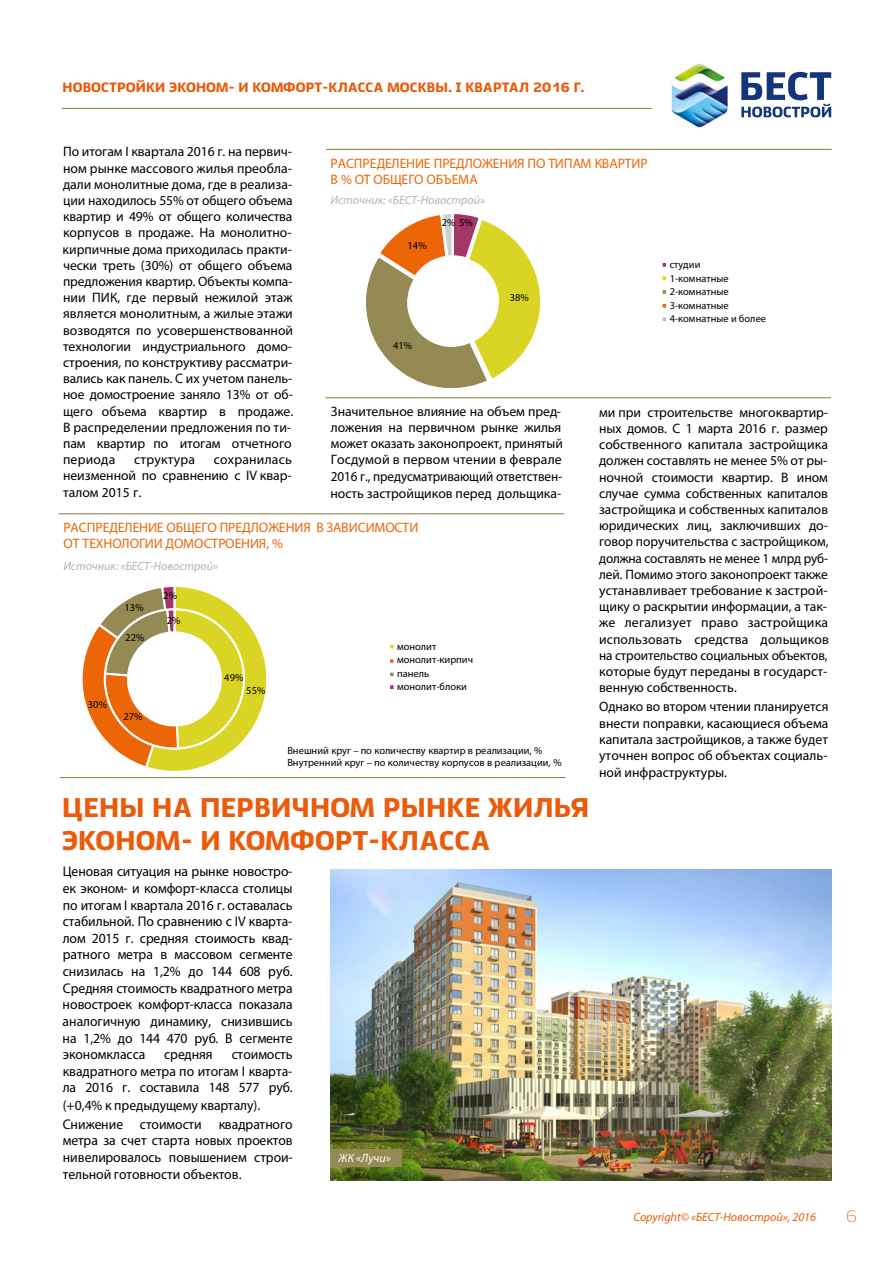
<style>
.page{position:relative;width:893px;height:1263px;background:#fff}
.page>*{position:absolute;margin:0;border:0;box-sizing:border-box;transform-origin:0 0}
.t1{font:900 27px/32.4px "Ekibastuz";letter-spacing:.01em;color:#ea5b0b}
.t2{font:300 16.5px "Ekibastuz";color:#ea5b0b}
.t3{font:14.1px/16.6px "Myriad Pro";color:#000;text-align:justify}
.t4{font:13.65px/16.2px "Myriad Pro";color:#000}
.t5{font:13.65px/16.2px "Myriad Pro";letter-spacing:-.005em;color:#ec6608}
.t6{font:900 13.5px "Ekibastuz";letter-spacing:.01em;color:#ea5b0b}
.t7{font:italic 12px "Myriad Pro";color:#b3b2b2}
.t8{font:italic 12px "Myriad Pro";color:#ea5b0b}
.t9{font:italic 12px "Myriad Pro";color:#fff}
.t10{font:10.5px/13.5px "Myriad Pro";color:#000}
.s1{font-style:normal}
</style>
<div class="page">
<img style="left:671px;top:63px;width:161px;height:65px">
<svg style="left:741px;top:72px;width:90px;height:45px"></svg>
<hr style="left:62px;top:108px;width:590px;height:1px;background:#958a53">
<hr style="left:326px;top:149px;width:505px;height:1px;background:#958a53">
<hr style="left:326px;top:397px;width:505px;height:1px;background:#958a53">
<hr style="left:59px;top:513px;width:505px;height:1px;background:#958a53">
<hr style="left:60px;top:777px;width:505px;height:1px;background:#958a53">
<svg style="left:366px;top:214px;width:174px;height:175px"></svg>
<svg style="left:662px;top:263px;width:5px;height:17px"></svg>
<svg style="left:662px;top:290px;width:5px;height:4px"></svg>
<svg style="left:662px;top:303px;width:5px;height:18px"></svg>
<svg style="left:82px;top:587px;width:185px;height:184px"></svg>
<svg style="left:390px;top:644px;width:4px;height:5px"></svg>
<svg style="left:390px;top:659px;width:4px;height:4px"></svg>
<svg style="left:390px;top:672px;width:4px;height:17px"></svg>
<img style="left:331px;top:869px;width:501px;height:311px">
<div style="left:331px;top:1149px;width:71px;height:18px;background:#958a53"></div>
<p class="t6" style="left:63px;top:79px;width:523px">новостройки эконом- и комфорт-класса москвы. I квартал 2016 г.</p>
<p class="t4" style="left:63px;top:143px;width:232px">По итогам I квартала 2016 г. на первич&shy;ном рынке массового жилья преобла&shy;дали монолитные дома, где в реализа&shy;ции находилось 55% от общего объема квартир и 49% от общего количества корпусов в продаже. На монолитно&shy;кирпичные дома приходилась практи&shy;чески треть (30%) от общего объема предложения квартир. Объекты компа&shy;нии ПИК, где первый нежилой этаж является монолитным, а жилые этажи возводятся по усовершенствованной технологии индустриального домо&shy;строения, по конструктиву рассматри&shy;вались как панель. С их учетом панель&shy;ное домостроение заняло 13% от об&shy;щего объема квартир в продаже.<br>В распределении предложения по ти&shy;пам квартир по итогам отчетного периода</p>
<p class="t5" style="left:331px;top:155px;width:319px">РАСПРЕДЕЛЕНИЕ ПРЕДЛОЖЕНИЯ ПО ТИПАМ КВАРТИР<br>В % ОТ ОБЩЕГО ОБЪЕМА</p>
<p class="t7" style="left:331px;top:192px;width:156px">Источник: «БЕСТ-Новострой»</p>
<p class="t10" style="left:442px;top:216px;width:32px">2% 5%</p>
<p class="t10" style="left:408px;top:238px;width:21px">14%</p>
<p class="t10" style="left:670px;top:258px;width:98px">студии<br>1-комнатные<br>2-комнатные<br>3-комнатные<br>4-комнатные и более</p>
<p class="t10" style="left:510px;top:291px;width:21px">38%</p>
<p class="t10" style="left:393px;top:339px;width:21px">41%</p>
<p class="t4" style="left:331px;top:403px;width:233px;text-align:justify">Значительное влияние на объем пред&shy;ложения на первичном рынке жилья может оказать законопроект, принятый Госдумой в первом чтении в феврале 2016 г., предусматривающий ответствен-</p>
<p class="t4" style="left:330px;top:485px;width:232px">ность застройщиков перед дольщика-</p>
<p class="t4" style="left:599px;top:404px;width:230px">ми при строительстве многоквартир-</p>
<p class="t4" style="left:599px;top:452px;width:231px">должен составлять не менее 5% от ры&shy;ночной стоимости квартир. В ином случае сумма собственных капиталов застройщика и собственных капиталов юридических лиц, заключивших до&shy;говор поручительства с застройщиком, должна составлять не менее 1 млрд руб&shy;лей. Помимо этого законопроект также устанавливает требование к застрой&shy;щику о раскрытии информации, а так&shy;же легализует право застройщика использовать средства дольщиков на строительство социальных объектов, которые будут переданы в государст&shy;венную собственность.</p>
<p class="t4" style="left:599px;top:698px;width:231px;text-align:justify">Однако во втором чтении планируется внести поправки, касающиеся объема капитала застройщиков, а также будет уточнен вопрос об объектах социаль&shy;ной инфраструктуры.</p>
<p class="t4" style="left:599px;top:420px;width:230px">ных домов. С 1 марта 2016 г. размер собственного капитала застройщика</p>
<p class="t4" style="left:63px;top:451px;width:230px;text-align:justify;text-indent:151px">сохранилась неизменной по сравнению с IV квар&shy;талом 2015 г.</p>
<p class="t4" style="left:134px;top:451px;width:62px">структура</p>
<p class="t5" style="left:63px;top:519px;width:356px">РАСПРЕДЕЛЕНИЕ ОБЩЕГО ПРЕДЛОЖЕНИЯ В ЗАВИСИМОСТИ<br>ОТ ТЕХНОЛОГИИ ДОМОСТРОЕНИЯ, %</p>
<p class="t7" style="left:63px;top:558px;width:156px">Источник: «БЕСТ-Новострой»</p>
<p class="t10" style="left:163px;top:589px;width:15px">2%</p>
<p class="t10" style="left:125px;top:601px;width:21px">13%</p>
<p class="t10" style="left:167px;top:613px;width:15px">2%</p>
<p class="t10" style="left:125px;top:630px;width:21px">22%</p>
<p class="t10" style="left:397px;top:639px;width:77px">монолит монолит-кирпич панель монолит-блоки</p>
<p class="t10" style="left:224px;top:671px;width:21px">49%</p>
<p class="t10" style="left:246px;top:683px;width:21px">55%</p>
<p class="t10" style="left:88px;top:698px;width:21px">30%</p>
<p class="t10" style="left:124px;top:710px;width:21px">27%</p>
<p class="t10" style="left:287px;top:744px;width:276px;line-height:12.6px">Внешний круг – по количеству квартир в реализации, %<br>Внутренний круг – по количеству корпусов в реализации, %</p>
<h1 class="t1" style="left:62px;top:792px;width:529px">цены на первичном рынке жилья эконом- и комфорт-класса</h1>
<p class="t3" style="left:63px;top:863px;width:232px">Ценовая ситуация на рынке новостро&shy;ек эконом- и комфорт-класса столицы по итогам I квартала 2016 г. оставалась стабильной. По сравнению с IV кварта&shy;лом 2015 г. средняя стоимость квад&shy;ратного метра в массовом сегменте снизилась на 1,2% до 144 608 руб.<br>Средняя стоимость квадратного метра новостроек комфорт-класса показала аналогичную динамику, снизившись на 1,2% до 144 470 руб. В сегменте экономкласса</p>
<p class="t3" style="left:63px;top:1046px;width:232px;text-indent:169px">стоимость квадратного метра по итогам I кварта&shy;ла 2016 г. составила 148 577 руб. (+0,4% к предыдущему кварталу).</p>
<p class="t3" style="left:63px;top:1115px;width:231px">Снижение стоимости квадратного метра за счет старта новых проектов нивелировалось повышением строи&shy;тельной готовности объектов.</p>
<p class="t3" style="left:164px;top:1046px;width:50px">средняя</p>
<p class="t9" style="left:339px;top:1151px;width:54px">ЖК <span class="s1">«</span>Лучи<span class="s1">»</span></p>
<p class="t8" style="left:633px;top:1209px;width:184px">Copyright© «БЕСТ-Новострой», 2016</p>
<p class="t2" style="left:846px;top:1206px;width:12px">6</p>
</div>
